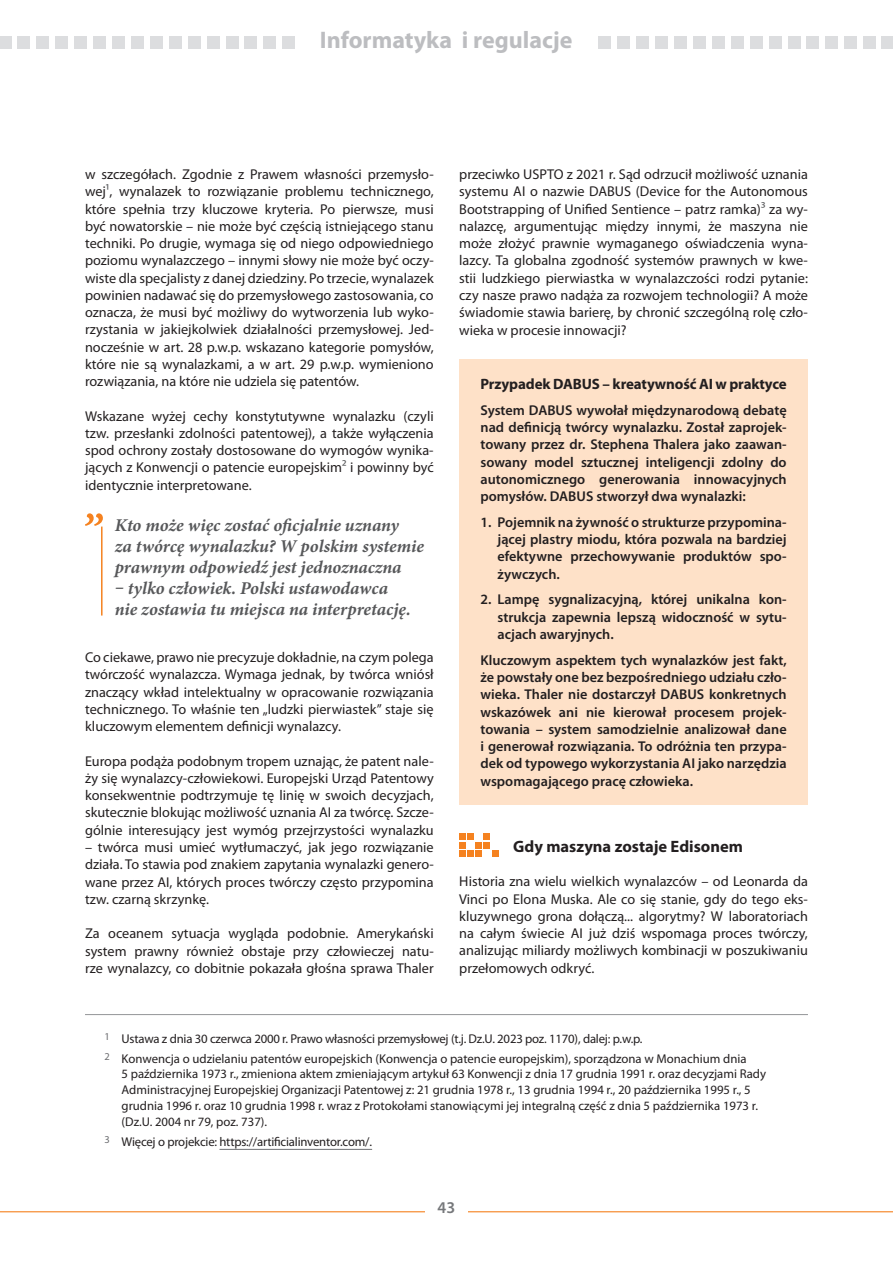
<style>
.page{position:relative;width:893px;height:1263px;background:#fff}
.page>*{position:absolute;margin:0;border:0;box-sizing:border-box;transform-origin:0 0}
.t1{font:700 24px "Myriad Pro";color:#bcbdc0}
.t2{font:italic 700 18px/21px "Minion Pro";letter-spacing:-.005em;color:#57585a}
.t3{font:700 16.5px "Myriad Pro";color:#231f20}
.t4{font:600 16.5px "Myriad Pro";color:#76787b}
.t5{font:700 15px "Myriad Pro";letter-spacing:-.01em;color:#231f20}
.t6{font:14.25px/17.2px "Myriad Pro";color:#231f20;text-align:justify}
.t7{font:600 14.25px/17.2px "Myriad Pro";color:#231f20;text-align:justify}
.t8{font:12.75px/15.8px "Myriad Pro";color:#231f20}
.s1{color:#57585a}
</style>
<div class="page">
<hr style="left:0;top:1211px;width:893px;height:1px;background:#f58220">
<div style="left:425px;top:1195px;width:43px;height:23px;background:#fff"></div>
<div style="left:863px;top:36px;width:13px;height:13px;background:#dcdddf"></div>
<div style="left:844px;top:36px;width:13px;height:13px;background:#dcdddf"></div>
<div style="left:806px;top:36px;width:13px;height:13px;background:#dcdddf"></div>
<div style="left:788px;top:36px;width:12px;height:13px;background:#dcdddf"></div>
<div style="left:769px;top:36px;width:12px;height:13px;background:#dcdddf"></div>
<div style="left:636px;top:36px;width:13px;height:13px;background:#dcdddf"></div>
<div style="left:598px;top:36px;width:13px;height:13px;background:#dcdddf"></div>
<div style="left:617px;top:36px;width:13px;height:13px;background:#dcdddf"></div>
<div style="left:712px;top:36px;width:13px;height:13px;background:#dcdddf"></div>
<div style="left:693px;top:36px;width:13px;height:13px;background:#dcdddf"></div>
<div style="left:655px;top:36px;width:13px;height:13px;background:#dcdddf"></div>
<div style="left:731px;top:36px;width:13px;height:13px;background:#dcdddf"></div>
<div style="left:674px;top:36px;width:13px;height:13px;background:#dcdddf"></div>
<div style="left:750px;top:36px;width:12px;height:13px;background:#dcdddf"></div>
<div style="left:825px;top:36px;width:13px;height:13px;background:#dcdddf"></div>
<div style="left:881px;top:36px;width:12px;height:13px;background:#dcdddf"></div>
<div style="left:282px;top:36px;width:13px;height:13px;background:#dcdddf"></div>
<div style="left:226px;top:36px;width:13px;height:13px;background:#dcdddf"></div>
<div style="left:245px;top:36px;width:12px;height:13px;background:#dcdddf"></div>
<div style="left:112px;top:36px;width:13px;height:13px;background:#dcdddf"></div>
<div style="left:74px;top:36px;width:13px;height:13px;background:#dcdddf"></div>
<div style="left:36px;top:36px;width:13px;height:13px;background:#dcdddf"></div>
<div style="left:17px;top:36px;width:13px;height:13px;background:#dcdddf"></div>
<div style="left:0;top:36px;width:12px;height:13px;background:#dcdddf"></div>
<div style="left:55px;top:36px;width:13px;height:13px;background:#dcdddf"></div>
<div style="left:93px;top:36px;width:13px;height:13px;background:#dcdddf"></div>
<div style="left:188px;top:36px;width:13px;height:12px;background:#dcdddf"></div>
<div style="left:169px;top:36px;width:13px;height:13px;background:#dcdddf"></div>
<div style="left:131px;top:36px;width:13px;height:13px;background:#dcdddf"></div>
<div style="left:150px;top:36px;width:13px;height:13px;background:#dcdddf"></div>
<div style="left:263px;top:36px;width:13px;height:13px;background:#dcdddf"></div>
<div style="left:207px;top:36px;width:12px;height:13px;background:#dcdddf"></div>
<div style="left:459px;top:359px;width:349px;height:446px;background:#fee1c8"></div>
<svg style="left:459px;top:834px;width:39px;height:22px"></svg>
<svg style="left:85px;top:513px;width:18px;height:13px"></svg>
<hr style="left:101px;top:527px;width:2px;height:88px;background:#f58220">
<hr style="left:85px;top:1014px;width:723px;height:1px;background:#939598">
<hr style="left:219px;top:1149px;width:153px;height:1px;background:#808285">
<h1 class="t1" style="left:320px;top:25px;width:254px">Informatyka i regulacje</h1>
<p class="t6" style="left:85px;top:165px;width:350px">w szczegółach. Zgodnie z Prawem własności przemysło&shy;wej<span class="s1">1</span>, wynalazek to rozwiązanie problemu technicznego, które spełnia trzy kluczowe kryteria. Po pierwsze, musi być nowatorskie – nie może być częścią istniejącego stanu techniki. Po drugie, wymaga się od niego odpowiedniego poziomu wynalazczego – innymi słowy nie może być oczy&shy;wiste dla specjalisty z danej dziedziny. Po trzecie, wynalazek powinien nadawać się do przemysłowego zastosowania, co oznacza, że musi być możliwy do wytworzenia lub wyko&shy;rzystania w jakiejkolwiek działalności przemysłowej. Jed&shy;nocześnie w art. 28 p.w.p. wskazano kategorie pomysłów, które nie są wynalazkami, a w art. 29 p.w.p. wymieniono rozwiązania, na które nie udziela się patentów.</p>
<p class="t6" style="left:85px;top:407px;width:350px">Wskazane wyżej cechy konstytutywne wynalazku (czyli tzw. przesłanki zdolności patentowej), a także wyłączenia spod ochrony zostały dostosowane do wymogów wynika&shy;jących z Konwencji o patencie europejskim<span class="s1">2</span> i powinny być identycznie interpretowane.</p>
<p class="t2" style="left:115px;top:514px;width:311px">Kto może więc zostać oficjalnie uznany<br>za twórcę wynalazku? W polskim systemie prawnym odpowiedź jest jednoznaczna<br>‒ tylko człowiek. Polski ustawodawca<br>nie zostawia tu miejsca na interpretację.</p>
<p class="t6" style="left:85px;top:648px;width:350px">Co ciekawe, prawo nie precyzuje dokładnie, na czym polega twórczość wynalazcza. Wymaga jednak, by twórca wniósł znaczący wkład intelektualny w opracowanie rozwiązania technicznego. To właśnie ten „ludzki pierwiastek” staje się kluczowym elementem definicji wynalazcy.</p>
<p class="t6" style="left:85px;top:752px;width:350px">Europa podąża podobnym tropem uznając, że patent nale&shy;ży się wynalazcy-człowiekowi. Europejski Urząd Patentowy konsekwentnie podtrzymuje tę linię w swoich decyzjach, skutecznie blokując możliwość uznania AI za twórcę. Szcze&shy;gólnie interesujący jest wymóg przejrzystości wynalazku</p>
<p class="t6" style="left:85px;top:838px;width:350px">– twórca musi umieć wytłumaczyć, jak jego rozwiązanie działa. To stawia pod znakiem zapytania wynalazki genero&shy;wane przez AI, których proces twórczy często przypomina tzw. czarną skrzynkę.</p>
<p class="t6" style="left:85px;top:925px;width:350px">Za oceanem sytuacja wygląda podobnie. Amerykański system prawny również obstaje przy człowieczej natu&shy;rze wynalazcy, co dobitnie pokazała głośna sprawa Thaler</p>
<p class="t6" style="left:459px;top:166px;width:350px">przeciwko USPTO z 2021 r. Sąd odrzucił możliwość uznania systemu AI o nazwie DABUS (Device for the Autonomous Bootstrapping of Unified Sentience – patrz ramka)<span class="s1">3</span> za wy&shy;nalazcę, argumentując między innymi, że maszyna nie może złożyć prawnie wymaganego oświadczenia wyna&shy;lazcy. Ta globalna zgodność systemów prawnych w kwe&shy;stii ludzkiego pierwiastka w wynalazczości rodzi pytanie: czy nasze prawo nadąża za rozwojem technologii? A może świadomie stawia barierę, by chronić szczególną rolę czło&shy;wieka w procesie innowacji?</p>
<p class="t5" style="left:480px;top:374px;width:308px">Przypadek DABUS – kreatywność AI w praktyce</p>
<p class="t7" style="left:480px;top:401px;width:308px">System DABUS wywołał międzynarodową debatę nad definicją twórcy wynalazku. Został zaprojek&shy;towany przez dr. Stephena Thalera jako zaawan&shy;sowany model sztucznej inteligencji zdolny do autonomicznego generowania innowacyjnych pomysłów. DABUS stworzył dwa wynalazki:</p>
<p class="t7" style="left:497px;top:513px;width:291px;text-indent:-17px">1. Pojemnik na żywność o strukturze przypomina&shy;jącej plastry miodu, która pozwala na bardziej efektywne przechowywanie produktów spo&shy;żywczych.</p>
<p class="t7" style="left:497px;top:591px;width:291px;text-indent:-17px">2. Lampę sygnalizacyjną, której unikalna kon&shy;strukcja zapewnia lepszą widoczność w sytu&shy;acjach awaryjnych.</p>
<p class="t7" style="left:480px;top:651px;width:308px">Kluczowym aspektem tych wynalazków jest fakt, że powstały one bez bezpośredniego udziału czło&shy;wieka. Thaler nie dostarczył DABUS konkretnych wskazówek ani nie kierował procesem projek&shy;towania – system samodzielnie analizował dane i generował rozwiązania. To odróżnia ten przypa&shy;dek od typowego wykorzystania AI jako narzędzia wspomagającego pracę człowieka.</p>
<p class="t3" style="left:513px;top:835px;width:231px">Gdy maszyna zostaje Edisonem</p>
<p class="t6" style="left:459px;top:873px;width:350px">Historia zna wielu wielkich wynalazców – od Leonarda da Vinci po Elona Muska. Ale co się stanie, gdy do tego eks&shy;kluzywnego grona dołączą... algorytmy? W laboratoriach na całym świecie AI już dziś wspomaga proces twórczy, analizując miliardy możliwych kombinacji w poszukiwaniu przełomowych odkryć.</p>
<p class="t8" style="left:105px;top:1028px;width:643px;line-height:20px"><sup>1</sup> Ustawa z dnia 30 czerwca 2000 r. Prawo własności przemysłowej (t.j. Dz.U. 2023 poz. 1170), dalej: p.w.p.<br><sup>2</sup> Konwencja o udzielaniu patentów europejskich (Konwencja o patencie europejskim), sporządzona w Monachium dnia</p>
<p class="t8" style="left:122px;top:1066px;width:646px">5 października 1973 r., zmieniona aktem zmieniającym artykuł 63 Konwencji z dnia 17 grudnia 1991 r. oraz decyzjami Rady Administracyjnej Europejskiej Organizacji Patentowej z: 21 grudnia 1978 r., 13 grudnia 1994 r., 20 października 1995 r., 5 grudnia 1996 r. oraz 10 grudnia 1998 r. wraz z Protokołami stanowiącymi jej integralną część z dnia 5 października 1973 r. (Dz.U. 2004 nr 79, poz. 737).</p>
<p class="t8" style="left:105px;top:1133px;width:269px"><sup>3</sup> Więcej o projekcie: https://artificialinventor.com/.</p>
<p class="t4" style="left:438px;top:1197px;width:19px">43</p>
</div>
